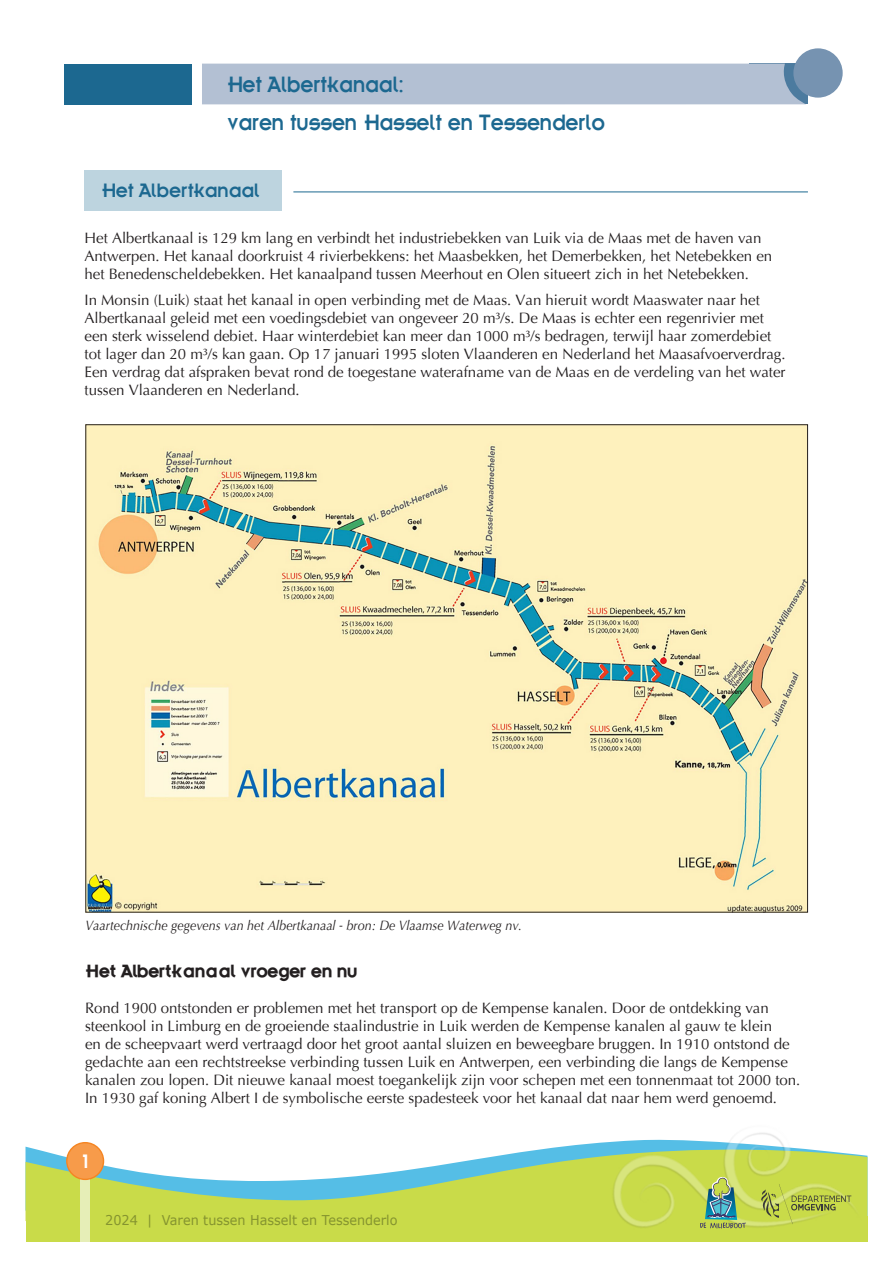
<style>
.page{position:relative;width:893px;height:1263px;background:#fff}
.page>*{position:absolute;margin:0;border:0;box-sizing:border-box;transform-origin:0 0}
.t1{font:24px "Kernel Alternate SSK";color:#1c6890;scale:.95 1}
.titel{font:21px "Kernel Alternate SSK";color:#1c6890}
.tekst{font:700 18.75px "Kernel SSK";color:#231f20}
.t2{font:600 18px "Trendex SSK";color:#fff}
.tekst-2{font:15px/18px "Optima";color:#231f20}
.tekst-3{font:italic 13.5px "Optima";color:#231f20;scale:.93 1}
.t3{font:13.5px "Verdana";color:#85942f;scale:.95 1}
</style>
<div class="page">
<svg style="left:26px;top:1143px;width:841px;height:74px"></svg>
<div style="left:26px;top:1217px;width:841px;height:25px;background:#c9db49"></div>
<img style="left:604px;top:1133px;width:257px;height:96px">
<div style="left:80px;top:1174px;width:10px;height:68px;background:#e6eeb7"></div>
<div style="left:67px;top:1143px;width:37px;height:36px;background:#f79b4a;border-radius:50%"></div>
<div style="left:66px;top:1142px;width:38px;height:38px;border:1px solid #f58522;border-radius:50%"></div>
<div style="left:64px;top:64px;width:127px;height:40px;background:#1c6890"></div>
<div style="left:202px;top:64px;width:604px;height:40px;background:#b3c0d3"></div>
<div style="left:793px;top:48px;width:50px;height:50px;background:#7693b1;border-radius:50%"></div>
<svg style="left:700px;top:1177px;width:46px;height:51px"></svg>
<svg style="left:761px;top:1184px;width:90px;height:40px"></svg>
<div style="left:84px;top:170px;width:198px;height:41px;background:#bdd4df"></div>
<hr style="left:293px;top:192px;width:515px;height:1px;background:#1c6890">
<img style="left:87px;top:426px;width:719px;height:484px">
<p class="t1" style="left:227px;top:72px;width:187px">Het Albertkanaal:</p>
<p class="t1" style="left:227px;top:110px;width:399px">varen tussen Hasselt en Tessenderlo</p>
<p class="titel" style="left:102px;top:179px;width:159px">Het Albertkanaal</p>
<p class="tekst-2" style="left:85px;top:229px;width:689px">Het Albertkanaal is 129 km lang en verbindt het industriebekken van Luik via de Maas met de haven van<br>Antwerpen. Het kanaal doorkruist 4 rivierbekkens: het Maasbekken, het Demerbekken, het Netebekken en het Benedenscheldebekken. Het kanaalpand tussen Meerhout en Olen situeert zich in het Netebekken.</p>
<p class="tekst-2" style="left:85px;top:292px;width:703px">In Monsin (Luik) staat het kanaal in open verbinding met de Maas. Van hieruit wordt Maaswater naar het Albertkanaal geleid met een voedingsdebiet van ongeveer 20 m³/s. De Maas is echter een regenrivier met een sterk wisselend debiet. Haar winterdebiet kan meer dan 1000 m³/s bedragen, terwijl haar zomerdebiet tot lager dan 20 m³/s kan gaan. Op 17 januari 1995 sloten Vlaanderen en Nederland het Maasafvoerverdrag.<br>Een verdrag dat afspraken bevat rond de toegestane waterafname van de Maas en de verdeling van het water tussen Vlaanderen en Nederland.</p>
<p class="tekst-3" style="left:86px;top:918px;width:471px">Vaartechnische gegevens van het Albertkanaal - bron: De Vlaamse Waterweg nv.</p>
<p class="tekst" style="left:85px;top:961px;width:274px">Het Albertkanaal vroeger en nu</p>
<p class="tekst-2" style="left:85px;top:999px;width:717px">Rond 1900 ontstonden er problemen met het transport op de Kempense kanalen. Door de ontdekking van steenkool in Limburg en de groeiende staalindustrie in Luik werden de Kempense kanalen al gauw te klein<br>en de scheepvaart werd vertraagd door het groot aantal sluizen en beweegbare bruggen. In 1910 ontstond de gedachte aan een rechtstreekse verbinding tussen Luik en Antwerpen, een verbinding die langs de Kempense kanalen zou lopen. Dit nieuwe kanaal moest toegankelijk zijn voor schepen met een tonnenmaat tot 2000 ton.<br>In 1930 gaf koning Albert I de symbolische eerste spadesteek voor het kanaal dat naar hem werd genoemd.</p>
<p class="t2" style="left:80px;top:1150px;width:12px">1</p>
<p class="t3" style="left:105px;top:1211px;width:309px">2024 | Varen tussen Hasselt en Tessenderlo</p>
</div>
